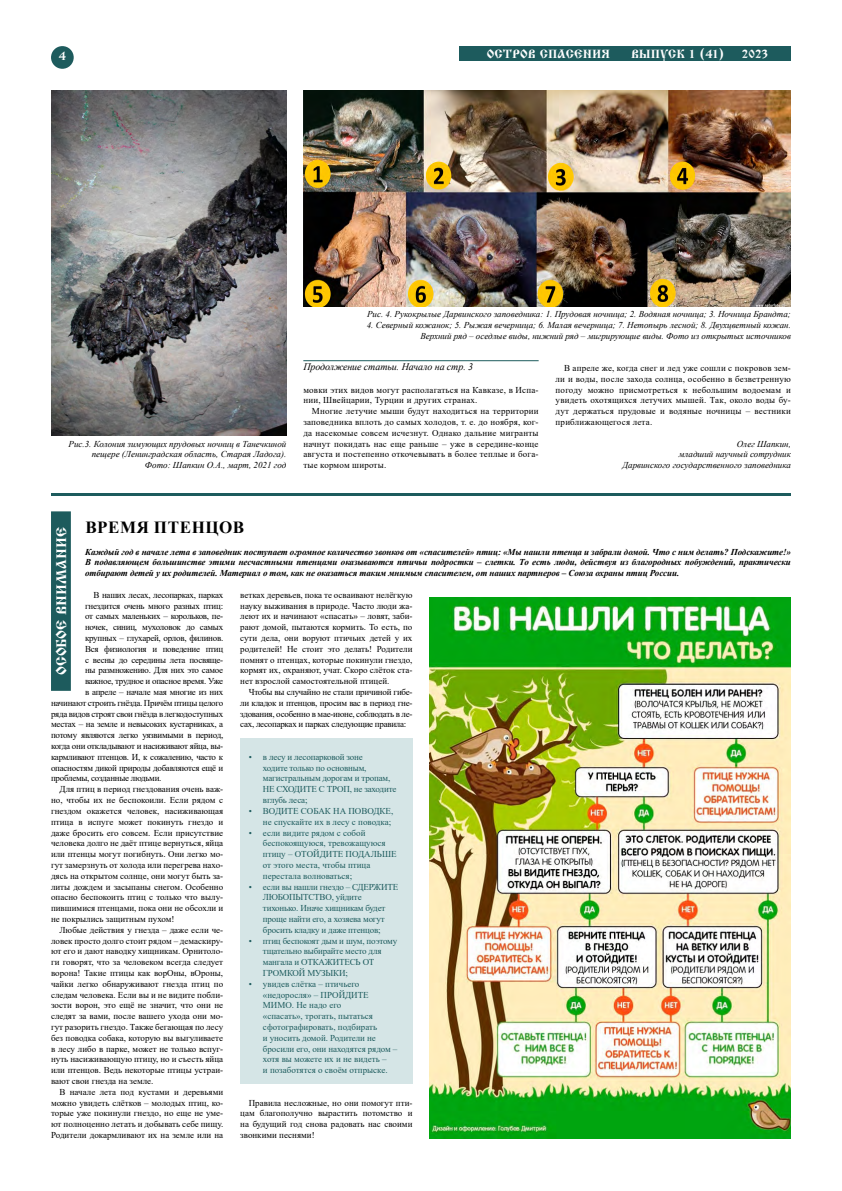
<style>
.page{position:relative;width:842px;height:1191px;background:#fff}
.page>*{position:absolute;margin:0;border:0;box-sizing:border-box;transform-origin:0 0}
.t1{font:700 17px "Times New Roman";letter-spacing:.035em;color:#000}
.t2{font:14px "Izhitsa";color:#fff}
.t3{font:12px "Izhitsa";color:#fff}
.t4{font:italic 10px "Times New Roman";letter-spacing:-.01em;color:#000}
.t5{font:9px/10.8px "Times New Roman";color:#000;text-align:justify}
.t6{font:9px/10.8px "Times New Roman";letter-spacing:-.015em;color:#1d5b5d}
.t7{font:9px "Times New Roman";letter-spacing:-.03em;color:#000}
.t8{font:italic 9px/10.8px "Times New Roman";color:#000;text-align:right}
.t9{font:italic 700 9px/10.8px "Times New Roman";letter-spacing:-.01em;color:#000;text-align:justify}
.t10{font:9px/10.8px "Times New Roman";letter-spacing:.02em;color:#000}
</style>
<div class="page">
<div style="left:51px;top:46px;width:23px;height:23px;background:#1d5b5d;border-radius:50%"></div>
<div style="left:459px;top:46px;width:332px;height:15px;background:#1d5b5d"></div>
<hr style="left:303px;top:360px;width:236px;height:1px;background:#1d5b5d">
<img style="left:303px;top:90px;width:488px;height:216px">
<hr style="left:51px;top:493px;width:740px;height:3px;background:#1d5b5d">
<div style="left:240px;top:738px;width:172px;height:346px;background:#d5e5e6"></div>
<img style="left:429px;top:598px;width:362px;height:540px">
<div style="left:53px;top:513px;width:16px;height:176px;background:#1d5b5d"></div>
<div style="left:51px;top:511px;width:20px;height:180px;border:3px solid #1d5b5d"></div>
<img style="left:51px;top:90px;width:235px;height:346px">
<h3 class="t3" style="left:59px;top:49px;width:9px">4</h3>
<h3 class="t3" style="left:487px;top:47px;width:125px">ОСТРОВ СПАСЕНИЯ</h3>
<h3 class="t3" style="left:631px;top:47px;width:95px">ВЫПУСК 1 (41)</h3>
<h3 class="t3" style="left:742px;top:47px;width:28px">2023</h3>
<p class="t8" style="left:69px;top:438px;width:219px">Рис.3. Колония зимующих прудовых ночниц в Танечкиной пещере (Ленинградская область, Старая Ладога).<br>Фото: Шапкин О.А., март, 2021 год</p>
<p class="t8" style="left:367px;top:308px;width:425px">Рис. 4. Рукокрылые Дарвинского заповедника: 1. Прудовая ночница; 2. Водяная ночница; 3. Ночница Брандта;</p>
<p class="t8" style="left:367px;top:319px;width:426px">4. Северный кожанок; 5. Рыжая вечерница; 6. Малая вечерница; 7. Нетопырь лесной; 8. Двухцветный кожан.<br>Верхний ряд – оседлые виды, нижний ряд – мигрирующие виды. Фото из открытых источников</p>
<p class="t4" style="left:303px;top:359px;width:171px">Продолжение статьи. Начало на стр. 3</p>
<p class="t10" style="left:303px;top:384px;width:237px">мовки этих видов могут располагаться на Кавказе, в Испа&shy;нии, Швейцарии, Турции и других странах.</p>
<p class="t5" style="left:303px;top:405px;width:237px;text-indent:9px">Многие летучие мыши будут находиться на территории заповедника вплоть до самых холодов, т. е. до ноября, ког&shy;да насекомые совсем исчезнут. Однако дальние мигранты начнут покидать нас еще раньше – уже в середине-конце августа и постепенно откочевывать в более теплые и бога&shy;тые кормом широты.</p>
<p class="t5" style="left:556px;top:362px;width:237px;text-indent:9px">В апреле же, когда снег и лед уже сошли с покровов зем&shy;ли и воды, после захода солнца, особенно в безветренную погоду можно присмотреться к небольшим водоемам и увидеть охотящихся летучих мышей. Так, около воды бу&shy;дут держаться прудовые и водяные ночницы – вестники приближающегося лета.</p>
<p class="t8" style="left:622px;top:438px;width:170px">Олег Шапкин,<br>младший научный сотрудник<br>Дарвинского государственного заповедника</p>
<h1 class="t1" style="left:85px;top:515px;width:160px">ВРЕМЯ ПТЕНЦОВ</h1>
<h2 class="t2" style="left:53px;top:675px;width:149px;rotate:-90deg">ОСОБОЕ ВНИМАНИЕ</h2>
<p class="t9" style="left:85px;top:546px;width:707px">Каждый год в начале лета в заповедник поступает огромное количество звонков от «спасителей» птиц: «Мы нашли птенца и забрали домой. Что с ним делать? Подскажите!» В подавляющем большинстве этими несчастными птенцами оказываются птичьи подростки – слетки. То есть люди, действуя из благородных побуждений, практически отбирают детей у их родителей. Материал о том, как не оказаться таким мнимым спасителем, от наших партнеров – Союза охраны птиц России.</p>
<p class="t7" style="left:94px;top:588px;width:131px">В наших лесах, лесопарках, парках</p>
<p class="t7" style="left:85px;top:599px;width:140px">гнездится очень много разных птиц:</p>
<p class="t7" style="left:85px;top:610px;width:140px">от самых маленьких – корольков, пе-</p>
<p class="t7" style="left:85px;top:621px;width:140px">ночек, синиц, мухоловок до самых</p>
<p class="t7" style="left:85px;top:631px;width:140px">крупных – глухарей, орлов, филинов.</p>
<p class="t7" style="left:85px;top:642px;width:140px">Вся физиология и поведение птиц</p>
<p class="t7" style="left:85px;top:653px;width:140px">с весны до середины лета посвяще-</p>
<p class="t7" style="left:85px;top:664px;width:140px">ны размножению. Для них это самое</p>
<p class="t7" style="left:85px;top:675px;width:140px">важное, трудное и опасное время. Уже</p>
<p class="t7" style="left:85px;top:685px;width:140px">в апреле – начале мая многие из них</p>
<p class="t7" style="left:51px;top:696px;width:174px">начинают строить гнёзда. Причём птицы целого</p>
<p class="t7" style="left:51px;top:707px;width:174px">ряда видов строят свои гнёзда в легкодоступных</p>
<p class="t7" style="left:51px;top:718px;width:174px">местах – на земле и невысоких кустарниках, а</p>
<p class="t7" style="left:51px;top:729px;width:174px">потому являются легко уязвимыми в период,</p>
<p class="t7" style="left:51px;top:739px;width:174px">когда они откладывают и насиживают яйца, вы-</p>
<p class="t7" style="left:51px;top:750px;width:174px">кармливают птенцов. И, к сожалению, часто к</p>
<p class="t7" style="left:51px;top:761px;width:174px">опасностям дикой природы добавляются ещё и</p>
<p class="t7" style="left:51px;top:772px;width:112px">проблемы, созданные людьми.</p>
<p class="t5" style="left:60px;top:783px;width:165px">Для птиц в период гнездования очень важ-</p>
<p class="t5" style="left:51px;top:794px;width:174px">но, чтобы их не беспокоили. Если рядом с</p>
<p class="t5" style="left:51px;top:805px;width:174px">гнездом окажется человек, насиживающая</p>
<p class="t5" style="left:51px;top:816px;width:174px">птица в испуге может покинуть гнездо и</p>
<p class="t5" style="left:51px;top:827px;width:174px">даже бросить его совсем. Если присутствие</p>
<p class="t5" style="left:51px;top:837px;width:174px">человека долго не даёт птице вернуться, яйца</p>
<p class="t5" style="left:51px;top:848px;width:174px">или птенцы могут погибнуть. Они легко мо-</p>
<p class="t5" style="left:51px;top:859px;width:174px">гут замерзнуть от холода или перегрева нахо-</p>
<p class="t5" style="left:51px;top:870px;width:174px">дясь на открытом солнце, они могут быть за-</p>
<p class="t5" style="left:51px;top:881px;width:174px">литы дождем и засыпаны снегом. Особенно</p>
<p class="t5" style="left:51px;top:891px;width:174px">опасно беспокоить птиц с только что вылу-</p>
<p class="t5" style="left:51px;top:902px;width:174px">пившимися птенцами, пока они не обсохли и</p>
<p class="t5" style="left:51px;top:913px;width:125px">не покрылись защитным пухом!</p>
<p class="t5" style="left:60px;top:924px;width:165px">Любые действия у гнезда – даже если че-</p>
<p class="t5" style="left:51px;top:935px;width:174px">ловек просто долго стоит рядом – демаскиру-</p>
<p class="t5" style="left:51px;top:945px;width:174px">ют его и дают наводку хищникам. Орнитоло-</p>
<p class="t5" style="left:51px;top:956px;width:174px">ги говорят, что за человеком всегда следует</p>
<p class="t5" style="left:51px;top:967px;width:174px">ворона! Такие птицы как ворОны, вОроны,</p>
<p class="t5" style="left:51px;top:978px;width:174px">чайки легко обнаруживают гнезда птиц по</p>
<p class="t5" style="left:51px;top:989px;width:174px">следам человека. Если вы и не видите побли-</p>
<p class="t5" style="left:51px;top:999px;width:174px">зости ворон, это ещё не значит, что они не</p>
<p class="t5" style="left:51px;top:1010px;width:174px">следят за вами, после вашего ухода они мо-</p>
<p class="t5" style="left:51px;top:1021px;width:174px">гут разорить гнездо. Также бегающая по лесу</p>
<p class="t5" style="left:51px;top:1032px;width:174px">без поводка собака, которую вы выгуливаете</p>
<p class="t5" style="left:51px;top:1043px;width:174px">в лесу либо в парке, может не только вспуг-</p>
<p class="t5" style="left:51px;top:1053px;width:174px">нуть насиживающую птицу, но и съесть яйца</p>
<p class="t5" style="left:51px;top:1064px;width:174px">или птенцов. Ведь некоторые птицы устраи-</p>
<p class="t5" style="left:51px;top:1075px;width:104px">вают свои гнезда на земле.</p>
<p class="t5" style="left:60px;top:1086px;width:165px">В начале лета под кустами и деревьями</p>
<p class="t5" style="left:51px;top:1097px;width:174px">можно увидеть слётков – молодых птиц, ко-</p>
<p class="t5" style="left:51px;top:1107px;width:174px">торые уже покинули гнездо, но еще не уме-</p>
<p class="t5" style="left:51px;top:1118px;width:174px">ют полноценно летать и добывать себе пищу.</p>
<p class="t5" style="left:51px;top:1129px;width:174px">Родители докармливают их на земле или на</p>
<p class="t5" style="left:240px;top:589px;width:174px">ветках деревьев, пока те осваивают нелёгкую науку выживания в природе. Часто люди жа&shy;леют их и начинают «спасать» – ловят, заби&shy;рают домой, пытаются кормить. То есть, по сути дела, они воруют птичьих детей у их родителей! Не стоит это делать! Родители помнят о птенцах, которые покинули гнездо, кормят их, охраняют, учат. Скоро слёток ста&shy;нет взрослой самостоятельной птицей.</p>
<p class="t5" style="left:240px;top:686px;width:174px;text-indent:9px">Чтобы вы случайно не стали причиной гибе&shy;ли кладок и птенцов, просим вас в период гне&shy;здования, особенно в мае-июне, соблюдать в ле&shy;сах, лесопарках и парках следующие правила:</p>
<p class="t6" style="left:263px;top:751px;width:135px;text-indent:-14px">• в лесу и лесопарковой зоне<br>ходите только по основным, магистральным дорогам и тропам,<br>НЕ СХОДИТЕ С ТРОП, не заходите вглубь леса;</p>
<p class="t6" style="left:249px;top:805px;width:146px;text-align:right">• ВОДИТЕ СОБАК НА ПОВОДКЕ, не спускайте их в лесу с поводка;</p>
<p class="t6" style="left:263px;top:827px;width:135px;text-indent:-14px">• если видите рядом с собой беспокоящуюся, тревожащуюся птицу – ОТОЙДИТЕ ПОДАЛЬШЕ от этого места, чтобы птица перестала волноваться;</p>
<p class="t6" style="left:263px;top:881px;width:137px;text-indent:-14px">• если вы нашли гнездо – СДЕРЖИТЕ<br>ЛЮБОПЫТСТВО, уйдите тихонько. Иначе хищникам будет проще найти его, а хозяева могут бросить кладку и даже птенцов;</p>
<p class="t6" style="left:263px;top:935px;width:136px;text-indent:-14px">• птиц беспокоят дым и шум, поэтому тщательно выбирайте место для мангала и ОТКАЖИТЕСЬ ОТ<br>ГРОМКОЙ МУЗЫКИ;</p>
<p class="t6" style="left:263px;top:978px;width:136px;text-indent:-14px">• увидев слётка – птичьего «недоросля» – ПРОЙДИТЕ<br>МИМО. Не надо его<br>«спасать», трогать, пытаться сфотографировать, подбирать<br>и уносить домой. Родители не бросили его, они находятся рядом – хотя вы можете их и не видеть –<br>и позаботятся о своём отпрыске.</p>
<p class="t5" style="left:240px;top:1097px;width:174px;text-indent:9px">Правила несложные, но они помогут пти&shy;цам благополучно вырастить потомство и на будущий год снова радовать нас своими звонкими песнями!</p>
</div>
